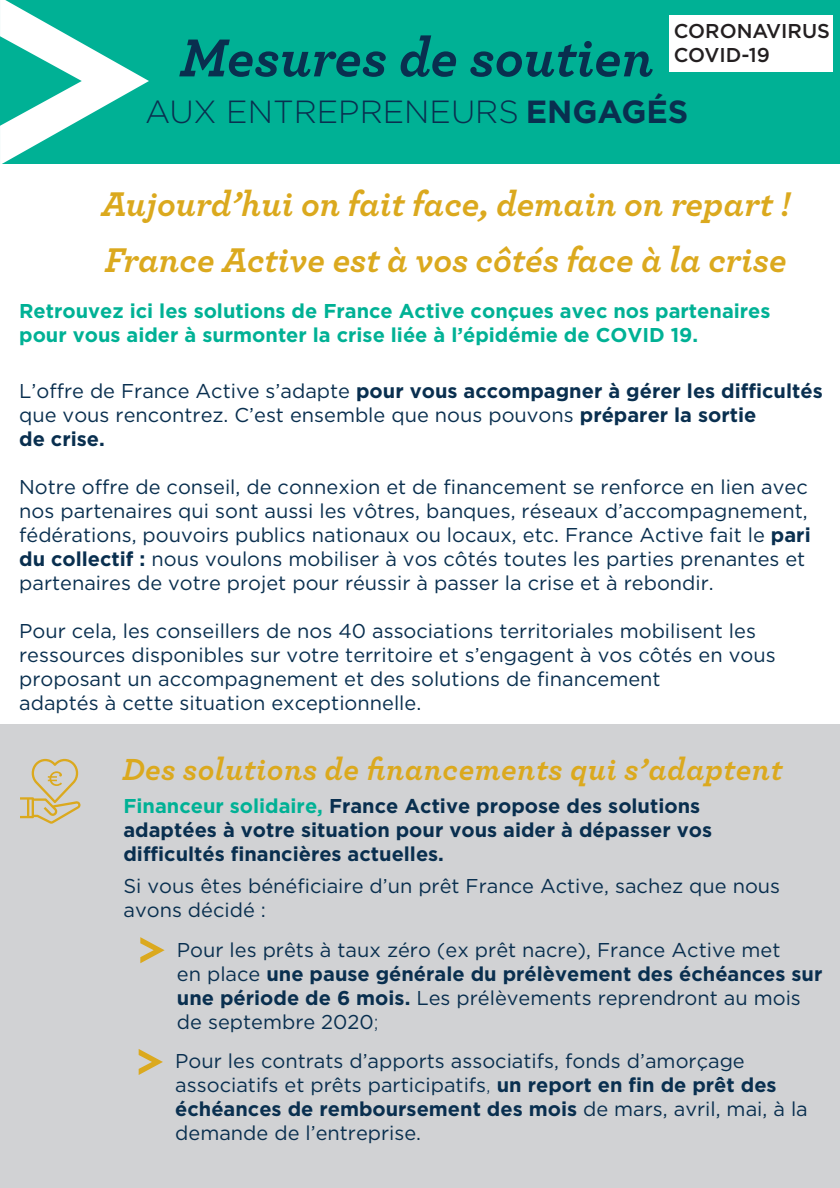
<style>
.page{position:relative;width:840px;height:1188px;background:#fff}
.page>*{position:absolute;margin:0;border:0;box-sizing:border-box;transform-origin:0 0}
.t1{font:italic 700 56px "Archer Pro";color:#092f4f}
.t2{font:italic 700 36px/56px "Archer Pro";color:#dba91e}
.t3{font:italic 700 32px "Archer Pro";letter-spacing:.015em;color:#dba91e}
.t4{font:300 32px "Gotham";color:#092f4f}
.t5{font:20px/24px "Gotham";color:#092f4f}
.t6{font:700 20px/24px "Gotham";color:#092f4f}
.t7{font:700 20px/24px "Gotham";color:#00b195}
.t8{font:500 20px/24px "Gotham HTF";color:#231f20}
.s1{font-weight:700}
.s2{color:#00b195}
.s3{font-weight:300}
</style>
<div class="page">
<div style="left:0;top:725px;width:840px;height:463px;background:#d1d2d4"></div>
<div style="left:0;top:0;width:840px;height:163px;background:#00b195"></div>
<svg style="left:140px;top:937px;width:25px;height:26px"></svg>
<div style="left:669px;top:16px;width:163px;height:56px;background:#fff"></div>
<svg style="left:20px;top:759px;width:61px;height:65px"></svg>
<img style="left:0;top:0;width:148px;height:164px">
<svg style="left:139px;top:1049px;width:24px;height:26px"></svg>
<p class="t8" style="left:674px;top:19px;width:158px">CORONAVIRUS<br>COVID-19</p>
<h1 class="t1" style="left:180px;top:13px;width:476px">Mesures de soutien</h1>
<h3 class="t4" style="left:145px;top:94px;width:545px">AUX ENTREPRENEURS <span class="s1">ENGAGÉS</span></h3>
<h2 class="t2" style="left:101px;top:174px;width:690px">Aujourd’hui on fait face, demain on repart !<br>France Active est à vos côtés face à la crise</h2>
<p class="t7" style="left:19px;top:298px;width:753px">Retrouvez ici les solutions de France Active conçues avec nos partenaires pour vous aider à surmonter la crise liée à l’épidémie de COVID 19.</p>
<p class="t5" style="left:19px;top:379px;width:805px">L’offre de France Active s’adapte <span class="s1">pour vous accompagner à gérer les difficultés </span>que vous rencontrez. C’est ensemble que nous pouvons <span class="s1">préparer la sortie<br>de crise.</span></p>
<p class="t5" style="left:19px;top:475px;width:793px">Notre offre de conseil, de connexion et de financement se renforce en lien avec nos partenaires qui sont aussi les vôtres, banques, réseaux d’accompagnement, fédérations, pouvoirs publics nationaux ou locaux, etc. France Active fait le <span class="s1">pari du collectif :</span> nous voulons mobiliser à vos côtés toutes les parties prenantes et partenaires de votre projet pour réussir à passer la crise et à rebondir.</p>
<p class="t5" style="left:19px;top:619px;width:758px">Pour cela, les conseillers de nos 40 associations territoriales mobilisent les ressources disponibles sur votre territoire et s’engagent à vos côtés en vous proposant un accompagnement et des solutions de financement<br>adaptés à cette situation exceptionnelle.</p>
<h3 class="t3" style="left:123px;top:744px;width:661px">Des solutions de financements qui s’adaptent</h3>
<p class="t6" style="left:123px;top:794px;width:590px"><span class="s2">Financeur solidaire,</span> France Active propose des solutions adaptées à votre situation pour vous aider à dépasser vos difficultés financières actuelles.</p>
<p class="t5" style="left:123px;top:873px;width:658px">Si vous êtes bénéficiaire d’un prêt France Active, sachez que nous avons décidé :</p>
<p class="t5" style="left:177px;top:937px;width:647px">Pour les prêts à taux zéro (ex prêt nacre), France Active met<br>en place <span class="s1">une pause générale du prélèvement des échéances sur une période de 6 mois.</span> Les prélèvements reprendront au mois de septembre 2020<span class="s3">;</span></p>
<p class="t5" style="left:175px;top:1049px;width:634px">Pour les contrats d’apports associatifs, fonds d’amorçage associatifs et prêts participatifs<span class="s3">,</span> <span class="s1">un report en fin de prêt des échéances de remboursement des mois</span> de mars, avril, mai, à la demande de l’entreprise.</p>
</div>
